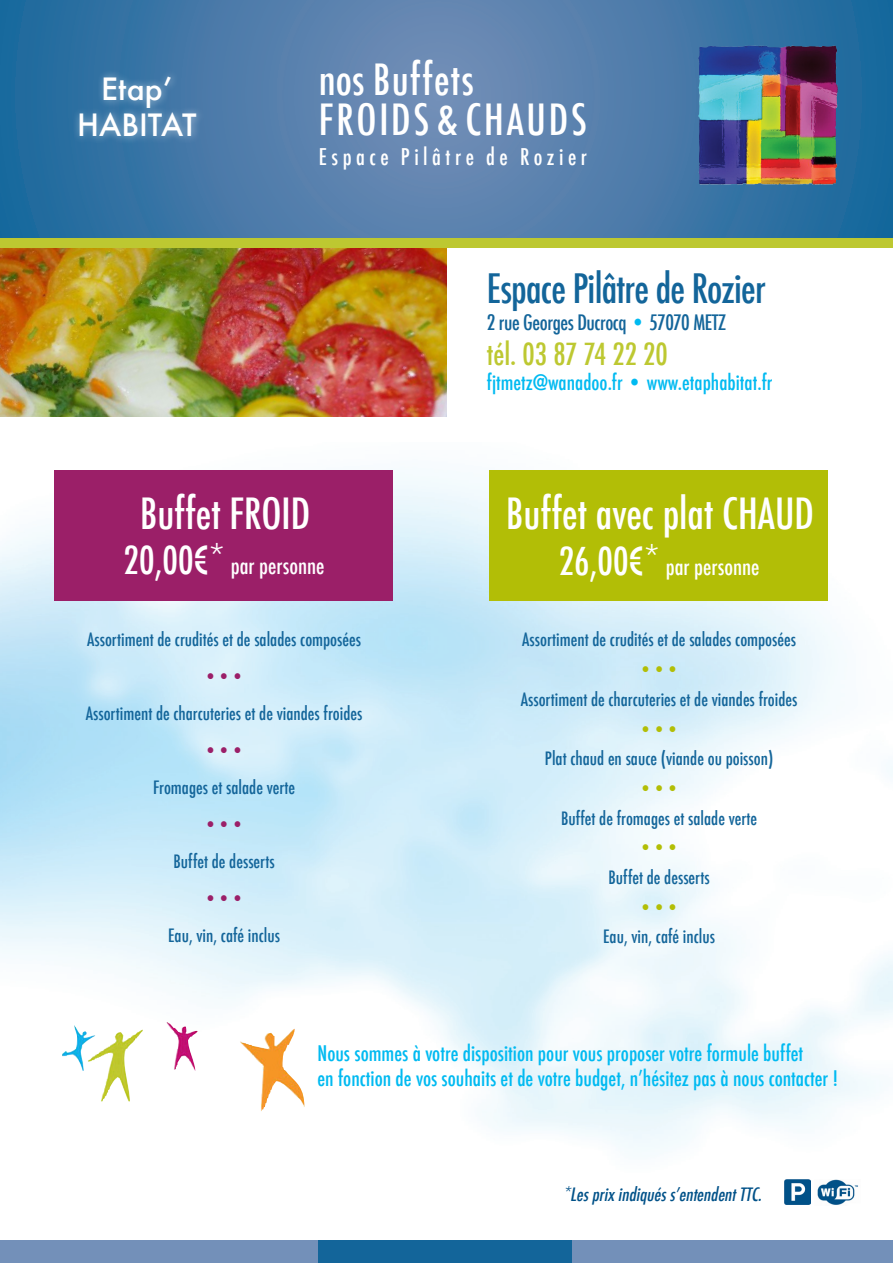
<style>
.page{position:relative;width:893px;height:1263px;background:#fff}
.page>*{position:absolute;margin:0;border:0;box-sizing:border-box;transform-origin:0 0}
.t1{font:500 condensed 42px "Futura";color:#fff}
.t2{font:500 condensed 42px/40.5px "Futura";letter-spacing:.06em;color:#fff}
.t3{font:500 condensed 39.6px "Futura";letter-spacing:-.02em;color:#13659a}
.t4{font:500 30px/36px "Futura";color:#fff;text-align:center}
.t5{font:500 condensed 29.7px "Futura";color:#bdc831}
.t6{font:500 condensed 22.5px "Futura";letter-spacing:.015em;color:#fff}
.t7{font:500 condensed 22.5px "Futura";letter-spacing:.2em;color:#fff}
.t8{font:500 condensed 21px/25.2px "Futura";color:#00baf1}
.t9{font:500 condensed 20.85px "Futura";color:#00baf1}
.t10{font:500 condensed 20.85px "Futura";letter-spacing:-.02em;color:#13659a}
.t11{font:500 condensed 18px "Futura";color:#13659a}
.t12{font:italic 500 condensed 18px "Futura";color:#005188}
.t13{font:500 condensed 18px "Futura";color:#b2be06}
.t14{font:500 condensed 18px "Futura";color:#9b1f68}
.s1{color:#00baf1}
.s2{font-size:37.5px}
</style>
<div class="page">
<img style="left:0;top:248px;width:446px;height:169px">
<img style="left:0;top:470px;width:893px;height:735px">
<svg style="left:0;top:0;width:893px;height:238px;background:#487aa9"></svg>
<img style="left:698px;top:45px;width:139px;height:140px">
<div style="left:73px;top:69px;width:132px;height:76px;background:#fff;opacity:.5"></div>
<div style="left:0;top:238px;width:893px;height:10px;background:#bdc831"></div>
<div style="left:0;top:1241px;width:893px;height:22px;background:#7390b9"></div>
<div style="left:319px;top:1241px;width:253px;height:22px;background:#13659a"></div>
<img style="left:784px;top:1179px;width:26px;height:26px">
<img style="left:814px;top:1179px;width:46px;height:26px">
<div style="left:489px;top:470px;width:338px;height:130px;background:#b2be06"></div>
<div style="left:54px;top:470px;width:338px;height:130px;background:#9b1f68"></div>
<img style="left:62px;top:1022px;width:242px;height:89px">
<h3 class="t4" style="left:77px;top:70px;width:121px">Etap’<br>HABITAT</h3>
<h1 class="t2" style="left:319px;top:59px;width:269px">nos Buffets<br>FROIDS &amp; CHAUDS</h1>
<p class="t7" style="left:319px;top:143px;width:269px">Espace Pilâtre de Rozier</p>
<h2 class="t3" style="left:487px;top:263px;width:280px">Espace Pilâtre de Rozier</h2>
<p class="t10" style="left:487px;top:309px;width:241px">2 rue Georges Ducrocq <span class="s1">•</span> 57070 METZ</p>
<h3 class="t5" style="left:487px;top:335px;width:182px">tél. 03 87 74 22 20</h3>
<p class="t9" style="left:487px;top:369px;width:287px">fjtmetz@wanadoo.fr • www.etaphabitat.fr</p>
<h1 class="t1" style="left:140px;top:487px;width:172px">Buffet FROID</h1>
<p class="t6" style="left:124px;top:551px;width:202px"><span class="s2">20,00€*</span> par personne</p>
<p class="t11" style="left:87px;top:628px;width:275px">Assortiment de crudités et de salades composées</p>
<p class="t14" style="left:204px;top:665px;width:42px">•••</p>
<p class="t11" style="left:86px;top:702px;width:278px">Assortiment de charcuteries et de viandes froides</p>
<p class="t14" style="left:204px;top:739px;width:42px">•••</p>
<p class="t11" style="left:153px;top:776px;width:144px">Fromages et salade verte</p>
<p class="t14" style="left:204px;top:813px;width:42px">•••</p>
<p class="t11" style="left:173px;top:850px;width:103px">Buffet de desserts</p>
<p class="t14" style="left:204px;top:886px;width:42px">•••</p>
<p class="t11" style="left:168px;top:923px;width:114px">Eau, vin, café inclus</p>
<h1 class="t1" style="left:506px;top:487px;width:309px">Buffet avec plat CHAUD</h1>
<p class="t6" style="left:559px;top:552px;width:202px"><span class="s2">26,00€*</span> par personne</p>
<p class="t11" style="left:522px;top:628px;width:275px">Assortiment de crudités et de salades composées</p>
<p class="t13" style="left:639px;top:658px;width:42px">•••</p>
<p class="t11" style="left:521px;top:688px;width:278px">Assortiment de charcuteries et de viandes froides</p>
<p class="t13" style="left:639px;top:717px;width:42px">•••</p>
<p class="t11" style="left:545px;top:747px;width:230px">Plat chaud en sauce (viande ou poisson)</p>
<p class="t13" style="left:639px;top:777px;width:42px">•••</p>
<p class="t11" style="left:561px;top:806px;width:198px">Buffet de fromages et salade verte</p>
<p class="t13" style="left:639px;top:836px;width:42px">•••</p>
<p class="t11" style="left:608px;top:866px;width:103px">Buffet de desserts</p>
<p class="t13" style="left:639px;top:895px;width:42px">•••</p>
<p class="t11" style="left:603px;top:925px;width:114px">Eau, vin, café inclus</p>
<p class="t8" style="left:317px;top:1041px;width:522px">Nous sommes à votre disposition pour vous proposer votre formule buffet<br>en fonction de vos souhaits et de votre budget, n’hésitez pas à nous contacter !</p>
<p class="t12" style="left:563px;top:1182px;width:205px">*Lesprixindiquéss’entendentTTC.</p>
</div>
